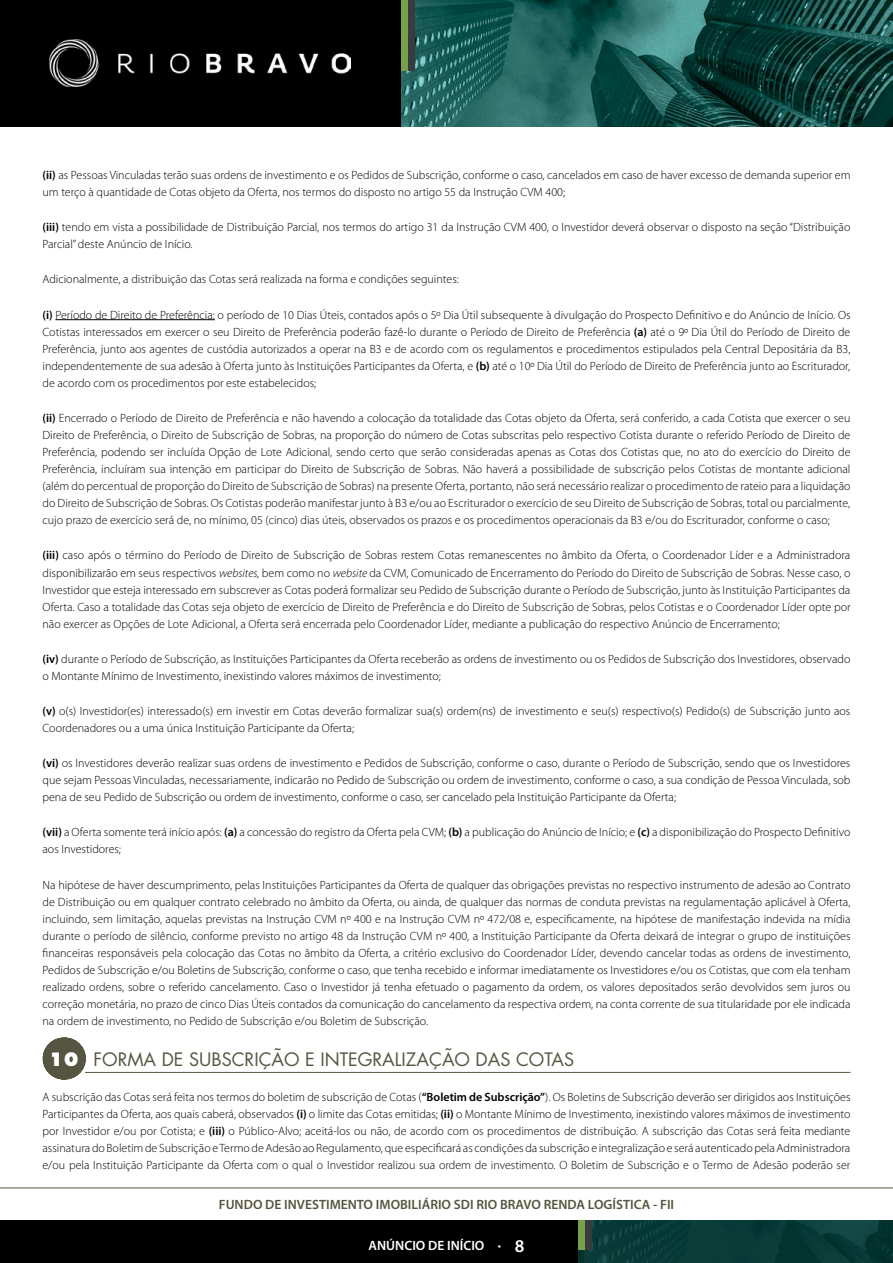
<style>
.page{position:relative;width:893px;height:1263px;background:#fff}
.page>*{position:absolute;margin:0;border:0;box-sizing:border-box;transform-origin:0 0}
.t1{font:18px "Futura";color:#555541}
.t2{font:600 13.5px "Myriad Pro";color:#555541}
.t3{font:600 13.5px "Myriad Pro";color:#fff}
.t4{font:300 12px/17.1px "Myriad Pro";color:#000;text-align:justify}
.s1{font-weight:600}
.s2{font-style:italic}
.s3{font-weight:800;color:#fff}
.s4{font-weight:300}
.s5{font-size:18px}
</style>
<div class="page">
<div style="left:0;top:1220px;width:579px;height:42px;background:#000"></div>
<img style="left:584px;top:1220px;width:309px;height:42px">
<div style="left:579px;top:1220px;width:6px;height:29px;background:#78a049"></div>
<div style="left:585px;top:1220px;width:7px;height:29px;background:#393c3f"></div>
<div style="left:0;top:0;width:414px;height:127px;background:#000"></div>
<img style="left:401px;top:0;width:492px;height:127px">
<img style="left:49px;top:39px;width:301px;height:48px">
<div style="left:401px;top:0;width:7px;height:71px;background:#78a049"></div>
<div style="left:408px;top:0;width:6px;height:71px;background:#393c3f"></div>
<hr style="left:0;top:1188px;width:893px;height:1px;background:#555541">
<hr style="left:55px;top:319px;width:160px;height:1px;background:#000">
<hr style="left:64px;top:1037px;width:1px;height:42px;background:#555541">
<hr style="left:85px;top:1072px;width:765px;height:1px;background:#555541">
<p class="t4" style="left:43px;top:167px;width:809px"><span class="s1">(ii)</span> as Pessoas Vinculadas terão suas ordens de investimento e os Pedidos de Subscrição, conforme o caso, cancelados em caso de haver excesso de demanda superior em um terço à quantidade de Cotas objeto da Oferta, nos termos do disposto no artigo 55 da Instrução CVM 400;</p>
<p class="t4" style="left:43px;top:219px;width:809px"><span class="s1">(iii)</span> tendo em vista a possibilidade de Distribuição Parcial, nos termos do artigo 31 da Instrução CVM 400, o Investidor deverá observar o disposto na seção “Distribuição<br>Parcial” deste Anúncio de Início.</p>
<p class="t4" style="left:43px;top:271px;width:418px">Adicionalmente, a distribuição das Cotas será realizada na forma e condições seguintes:</p>
<p class="t4" style="left:43px;top:306px;width:809px"><span class="s1">(i)</span> Período de Direito de Preferência: o período de 10 Dias Úteis, contados após o 5º Dia Útil subsequente à divulgação do Prospecto Definitivo e do Anúncio de Início. Os Cotistas interessados em exercer o seu Direito de Preferência poderão fazê-lo durante o Período de Direito de Preferência <span class="s1">(a)</span> até o 9º Dia Útil do Período de Direito de Preferência, junto aos agentes de custódia autorizados a operar na B3 e de acordo com os regulamentos e procedimentos estipulados pela Central Depositária da B3, independentemente de sua adesão à Oferta junto às Instituições Participantes da Oferta, e <span class="s1">(b)</span> até o 10º Dia Útil do Período de Direito de Preferência junto ao Escriturador, de acordo com os procedimentos por este estabelecidos;</p>
<p class="t4" style="left:43px;top:409px;width:809px"><span class="s1">(ii)</span> Encerrado o Período de Direito de Preferência e não havendo a colocação da totalidade das Cotas objeto da Oferta, será conferido, a cada Cotista que exercer o seu Direito de Preferência, o Direito de Subscrição de Sobras, na proporção do número de Cotas subscritas pelo respectivo Cotista durante o referido Período de Direito de Preferência, podendo ser incluída Opção de Lote Adicional, sendo certo que serão consideradas apenas as Cotas dos Cotistas que, no ato do exercício do Direito de Preferência, incluíram sua intenção em participar do Direito de Subscrição de Sobras. Não haverá a possibilidade de subscrição pelos Cotistas de montante adicional (além do percentual de proporção do Direito de Subscrição de Sobras) na presente Oferta, portanto, não será necessário realizar o procedimento de rateio para a liquidação do Direito de Subscrição de Sobras. Os Cotistas poderão manifestar junto à B3 e/ou ao Escriturador o exercício de seu Direito de Subscrição de Sobras, total ou parcialmente, cujo prazo de exercício será de, no mínimo, 05 (cinco) dias úteis, observados os prazos e os procedimentos operacionais da B3 e/ou do Escriturador, conforme o caso;</p>
<p class="t4" style="left:43px;top:547px;width:810px"><span class="s1">(iii)</span> caso após o término do Período de Direito de Subscrição de Sobras restem Cotas remanescentes no âmbito da Oferta, o Coordenador Líder e a Administradora disponibilizarão em seus respectivos <span class="s2">websites,</span> bem como no <span class="s2">website</span> da CVM, Comunicado de Encerramento do Período do Direito de Subscrição de Sobras. Nesse caso, o Investidor que esteja interessado em subscrever as Cotas poderá formalizar seu Pedido de Subscrição durante o Período de Subscrição, junto às Instituição Participantes da Oferta. Caso a totalidade das Cotas seja objeto de exercício de Direito de Preferência e do Direito de Subscrição de Sobras, pelos Cotistas e o Coordenador Líder opte por não exercer as Opções de Lote Adicional, a Oferta será encerrada pelo Coordenador Líder, mediante a publicação do respectivo Anúncio de Encerramento;</p>
<p class="t4" style="left:43px;top:650px;width:809px"><span class="s1">(iv)</span> durante o Período de Subscrição, as Instituições Participantes da Oferta receberão as ordens de investimento ou os Pedidos de Subscrição dos Investidores, observado o Montante Mínimo de Investimento, inexistindo valores máximos de investimento;</p>
<p class="t4" style="left:43px;top:703px;width:809px"><span class="s1">(v)</span> o(s) Investidor(es) interessado(s) em investir em Cotas deverão formalizar sua(s) ordem(ns) de investimento e seu(s) respectivo(s) Pedido(s) de Subscrição junto aos<br>Coordenadores ou a uma única Instituição Participante da Oferta;</p>
<p class="t4" style="left:43px;top:755px;width:809px"><span class="s1">(vi)</span> os Investidores deverão realizar suas ordens de investimento e Pedidos de Subscrição, conforme o caso, durante o Período de Subscrição, sendo que os Investidores que sejam Pessoas Vinculadas, necessariamente, indicarão no Pedido de Subscrição ou ordem de investimento, conforme o caso, a sua condição de Pessoa Vinculada, sob pena de seu Pedido de Subscrição ou ordem de investimento, conforme o caso, ser cancelado pela Instituição Participante da Oferta;</p>
<p class="t4" style="left:43px;top:824px;width:809px"><span class="s1">(vii)</span> a Oferta somente terá início após: <span class="s1">(a)</span> a concessão do registro da Oferta pela CVM; <span class="s1">(b)</span> a publicação do Anúncio de Início; e <span class="s1">(c)</span> a disponibilização do Prospecto Definitivo aos Investidores;</p>
<p class="t4" style="left:43px;top:876px;width:809px">Na hipótese de haver descumprimento, pelas Instituições Participantes da Oferta de qualquer das obrigações previstas no respectivo instrumento de adesão ao Contrato de Distribuição ou em qualquer contrato celebrado no âmbito da Oferta, ou ainda, de qualquer das normas de conduta previstas na regulamentação aplicável à Oferta, incluindo, sem limitação, aquelas previstas na Instrução CVM nº 400 e na Instrução CVM nº 472/08 e, especificamente, na hipótese de manifestação indevida na mídia durante o período de silêncio, conforme previsto no artigo 48 da Instrução CVM nº 400, a Instituição Participante da Oferta deixará de integrar o grupo de instituições financeiras responsáveis pela colocação das Cotas no âmbito da Oferta, a critério exclusivo do Coordenador Líder, devendo cancelar todas as ordens de investimento, Pedidos de Subscrição e/ou Boletins de Subscrição, conforme o caso, que tenha recebido e informar imediatamente os Investidores e/ou os Cotistas, que com ela tenham realizado ordens, sobre o referido cancelamento. Caso o Investidor já tenha efetuado o pagamento da ordem, os valores depositados serão devolvidos sem juros ou correção monetária, no prazo de cinco Dias Úteis contados da comunicação do cancelamento da respectiva ordem, na conta corrente de sua titularidade por ele indicada na ordem de investimento, no Pedido de Subscrição e/ou Boletim de Subscrição.</p>
<h1 class="t1" style="left:49px;top:1047px;width:527px"><span class="s3">10</span> FORMA DE SUBSCRIÇÃO E INTEGRALIZAÇÃO DAS COTAS</h1>
<p class="t4" style="left:43px;top:1089px;width:809px">A subscrição das Cotas será feita nos termos do boletim de subscrição de Cotas (<span class="s1">“Boletim de Subscrição”</span>). Os Boletins de Subscrição deverão ser dirigidos aos Instituições Participantes da Oferta, aos quais caberá, observados <span class="s1">(i)</span> o limite das Cotas emitidas; <span class="s1">(ii)</span> o Montante Mínimo de Investimento, inexistindo valores máximos de investimento por Investidor e/ou por Cotista; e <span class="s1">(iii)</span> o Público-Alvo; aceitá-los ou não, de acordo com os procedimentos de distribuição. A subscrição das Cotas será feita mediante assinatura do Boletim de Subscrição e Termo de Adesão ao Regulamento, que especificará as condições da subscrição e integralização e será autenticado pela Administradora e/ou pela Instituição Participante da Oferta com o qual o Investidor realizou sua ordem de investimento. O Boletim de Subscrição e o Termo de Adesão poderão ser</p>
<p class="t2" style="left:219px;top:1196px;width:457px">FUNDO DE INVESTIMENTO IMOBILIÁRIO SDI RIO BRAVO RENDA LOGÍSTICA - FII</p>
<p class="t3" style="left:369px;top:1237px;width:157px">ANÚNCIO DE INÍCIO <span class="s4">•</span> <span class="s5">8</span></p>
</div>
